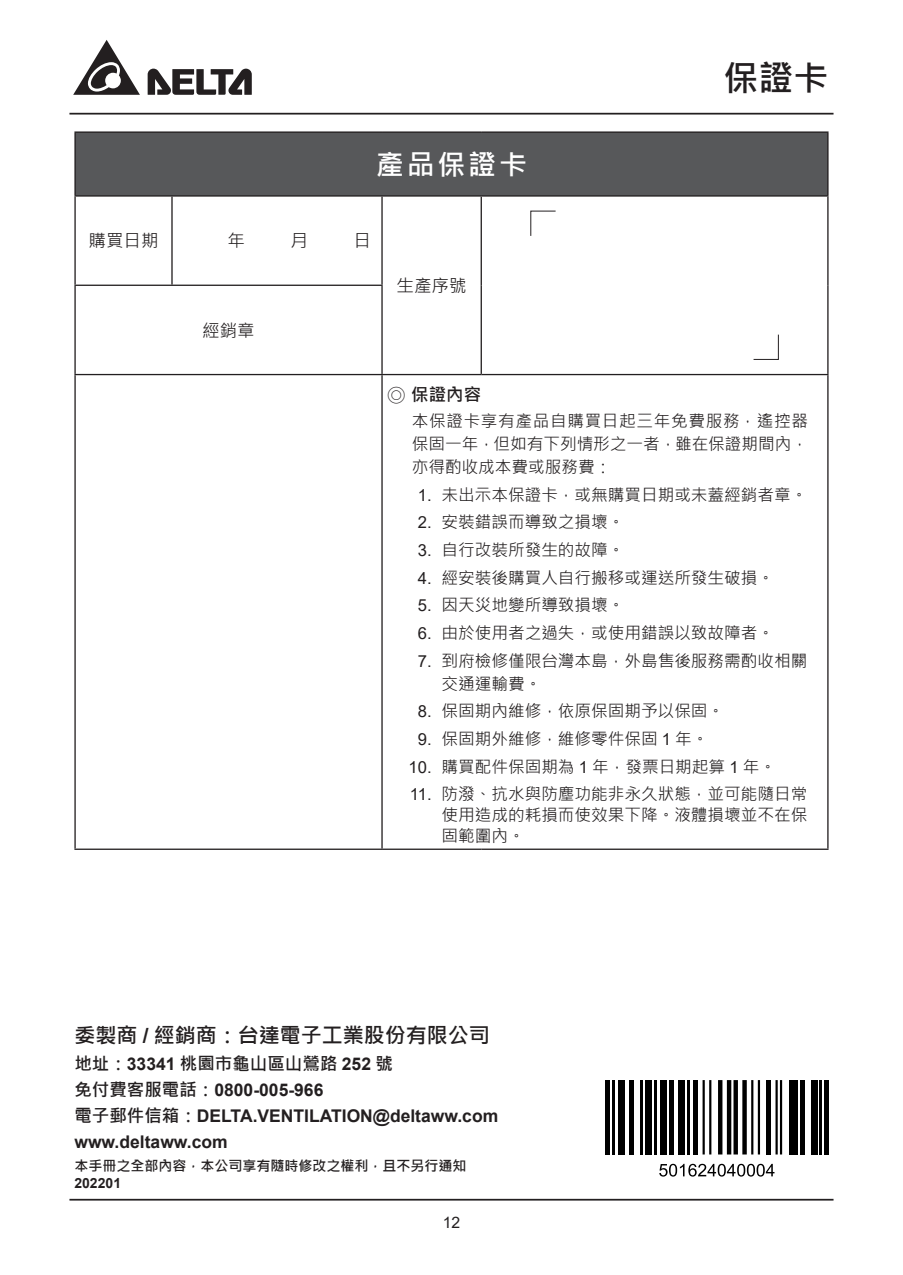
<style>
.page{position:relative;width:903px;height:1275px;background:#fff}
.page>*{position:absolute;margin:0;border:0;box-sizing:border-box;transform-origin:0 0}
._24P-B-標題{font:700 35px "Microsoft Jheng Hei";color:#231f20}
.t1{font:700 28px "Microsoft Jheng Hei";letter-spacing:.1em;color:#fff}
.t2{font:700 21px "Microsoft Jheng Hei";color:#231f20}
.t3{font:700 17.5px "Arial";color:#231f20}
.t4{font:700 17.5px "Microsoft Jheng Hei";color:#231f20}
.t5{font:17.5px "Microsoft Jheng Hei";color:#231f20}
.t6{font:16.62px/22.8px "Microsoft Jheng Hei";color:#231f20;text-align:justify}
.t7{font:15.75px "Arial";color:#231f20}
.t8{font:700 14px "Microsoft Jheng Hei";color:#231f20}
.t9{font:700 14px "Arial";color:#231f20}
.s1{font-family:"P Ming Li U";font-weight:400;font-size:19.25px}
.s2{font-family:"Arial"}
.s3{font-family:"Microsoft Jheng Hei"}
</style>
<div class="page">
<div style="left:75px;top:132px;width:753px;height:64px;background:#57585a"></div>
<hr style="left:827px;top:133px;width:1px;height:62px;background:#231f20">
<hr style="left:381px;top:286px;width:2px;height:88px;background:#231f20">
<hr style="left:827px;top:375px;width:1px;height:474px;background:#231f20">
<hr style="left:74px;top:131px;width:98px;height:2px;background:#231f20">
<hr style="left:74px;top:133px;width:2px;height:62px;background:#231f20">
<hr style="left:172px;top:131px;width:210px;height:2px;background:#231f20">
<hr style="left:382px;top:131px;width:99px;height:2px;background:#231f20">
<hr style="left:481px;top:131px;width:347px;height:2px;background:#231f20">
<hr style="left:74px;top:195px;width:98px;height:2px;background:#231f20">
<hr style="left:74px;top:197px;width:2px;height:88px;background:#231f20">
<hr style="left:172px;top:195px;width:210px;height:2px;background:#231f20">
<hr style="left:171px;top:197px;width:2px;height:88px;background:#231f20">
<hr style="left:382px;top:195px;width:99px;height:2px;background:#231f20">
<hr style="left:381px;top:197px;width:2px;height:88px;background:#231f20">
<hr style="left:481px;top:195px;width:347px;height:2px;background:#231f20">
<hr style="left:481px;top:197px;width:1px;height:88px;background:#231f20">
<hr style="left:827px;top:197px;width:1px;height:88px;background:#231f20">
<hr style="left:74px;top:285px;width:98px;height:1px;background:#231f20">
<hr style="left:74px;top:286px;width:2px;height:88px;background:#231f20">
<hr style="left:172px;top:285px;width:211px;height:1px;background:#231f20">
<hr style="left:481px;top:285px;width:1px;height:89px;background:#231f20">
<hr style="left:827px;top:285px;width:1px;height:89px;background:#231f20">
<hr style="left:74px;top:374px;width:98px;height:1px;background:#231f20">
<hr style="left:74px;top:375px;width:2px;height:474px;background:#231f20">
<hr style="left:172px;top:374px;width:210px;height:1px;background:#231f20">
<hr style="left:382px;top:374px;width:99px;height:1px;background:#231f20">
<hr style="left:381px;top:375px;width:2px;height:474px;background:#231f20">
<hr style="left:481px;top:374px;width:347px;height:1px;background:#231f20">
<hr style="left:74px;top:849px;width:98px;height:1px;background:#231f20">
<hr style="left:172px;top:849px;width:210px;height:1px;background:#231f20">
<hr style="left:382px;top:849px;width:99px;height:1px;background:#231f20">
<hr style="left:481px;top:849px;width:347px;height:1px;background:#231f20">
<svg style="left:530px;top:211px;width:26px;height:25px"></svg>
<svg style="left:753px;top:334px;width:26px;height:26px"></svg>
<div style="left:605px;top:1080px;width:5px;height:74px;background:#000"></div>
<hr style="left:612px;top:1080px;width:2px;height:74px;background:#000">
<div style="left:618px;top:1080px;width:7px;height:74px;background:#000"></div>
<hr style="left:630px;top:1080px;width:4px;height:74px;background:#000">
<hr style="left:641px;top:1080px;width:2px;height:74px;background:#000">
<div style="left:645px;top:1080px;width:7px;height:74px;background:#000"></div>
<hr style="left:654px;top:1080px;width:2px;height:74px;background:#000">
<div style="left:660px;top:1080px;width:7px;height:74px;background:#000"></div>
<div style="left:669px;top:1080px;width:5px;height:74px;background:#000"></div>
<div style="left:678px;top:1080px;width:7px;height:74px;background:#000"></div>
<hr style="left:687px;top:1080px;width:2px;height:74px;background:#000">
<hr style="left:694px;top:1080px;width:4px;height:74px;background:#000">
<hr style="left:709px;top:1080px;width:2px;height:74px;background:#000">
<hr style="left:702px;top:1080px;width:3px;height:74px;background:#000">
<div style="left:742px;top:1080px;width:5px;height:74px;background:#000"></div>
<div style="left:733px;top:1080px;width:5px;height:74px;background:#000"></div>
<hr style="left:727px;top:1080px;width:4px;height:74px;background:#000">
<hr style="left:718px;top:1080px;width:4px;height:74px;background:#000">
<hr style="left:758px;top:1080px;width:2px;height:74px;background:#000">
<hr style="left:751px;top:1080px;width:2px;height:74px;background:#000">
<hr style="left:767px;top:1080px;width:4px;height:74px;background:#000">
<hr style="left:780px;top:1080px;width:2px;height:74px;background:#000">
<hr style="left:775px;top:1080px;width:3px;height:74px;background:#000">
<div style="left:789px;top:1080px;width:8px;height:74px;background:#000"></div>
<hr style="left:800px;top:1080px;width:4px;height:74px;background:#000">
<div style="left:811px;top:1080px;width:6px;height:74px;background:#000"></div>
<hr style="left:820px;top:1080px;width:2px;height:74px;background:#000">
<hr style="left:824px;top:1080px;width:4px;height:74px;background:#000">
<svg style="left:659px;top:1164px;width:115px;height:12px"></svg>
<hr style="left:69px;top:113px;width:764px;height:2px;background:#231f20">
<hr style="left:69px;top:1199px;width:764px;height:1px;background:#231f20">
<svg style="left:148px;top:69px;width:104px;height:26px"></svg>
<svg style="left:73px;top:40px;width:67px;height:55px"></svg>
<p class="t5" style="left:89px;top:230px;width:71px">購買日期</p>
<p class="t5" style="left:202px;top:319px;width:54px">經銷章</p>
<p class="t1" style="left:376px;top:147px;width:153px">產品保證卡</p>
<p class="t5" style="left:397px;top:275px;width:71px">生產序號</p>
<p class="_24P-B-標題" style="left:723px;top:56px;width:106px">保證卡</p>
<p class="t4" style="left:387px;top:384px;width:96px"><span class="s1">◎</span> 保證內容</p>
<p class="t6" style="left:412px;top:410px;width:398px">本保證卡享有產品自購買日起三年免費服務，遙控器保固一年，但如有下列情形之一者，雖在保證期間內，亦得酌收成本費或服務費：</p>
<p class="t6" style="left:418px;top:483px;width:391px"><span class="s2">1.</span> 未出示本保證卡，或無購買日期或未蓋經銷者章。</p>
<p class="t6" style="left:418px;top:511px;width:208px"><span class="s2">2.</span> 安裝錯誤而導致之損壞。</p>
<p class="t6" style="left:418px;top:538px;width:208px"><span class="s2">3.</span> 自行改裝所發生的故障。</p>
<p class="t6" style="left:418px;top:566px;width:358px"><span class="s2">4.</span> 經安裝後購買人自行搬移或運送所發生破損。</p>
<p class="t6" style="left:418px;top:594px;width:208px"><span class="s2">5.</span> 因天災地變所導致損壞。</p>
<p class="t6" style="left:418px;top:622px;width:358px"><span class="s2">6.</span> 由於使用者之過失，或使用錯誤以致故障者。</p>
<p class="t6" style="left:441px;top:649px;width:367px;text-indent:-24px"><span class="s2">7.</span> 到府檢修僅限台灣本島，外島售後服務需酌收相關交通運輸費。</p>
<p class="t6" style="left:418px;top:700px;width:308px"><span class="s2">8.</span> 保固期內維修，依原保固期予以保固。</p>
<p class="t6" style="left:418px;top:727px;width:292px"><span class="s2">9.</span> 保固期外維修，維修零件保固 <span class="s2">1</span> 年。</p>
<p class="t6" style="left:408px;top:755px;width:369px"><span class="s2">10.</span> 購買配件保固期為 <span class="s2">1</span> 年，發票日期起算 <span class="s2">1</span> 年。</p>
<p class="t6" style="left:441px;top:784px;width:367px;line-height:21px;text-indent:-32px"><span class="s2">11.</span> 防潑、抗水與防塵功能非永久狀態，並可能隨日常使用造成的耗損而使效果下降。液體損壞並不在保固範圍內。</p>
<p class="t2" style="left:74px;top:1022px;width:417px">委製商 <span class="s2">/</span> 經銷商：台達電子工業股份有限公司</p>
<p class="t4" style="left:74px;top:1052px;width:320px">地址：<span class="s2">33341</span> 桃園市龜山區山鶯路 <span class="s2">252</span> 號</p>
<p class="t3" style="left:74px;top:1077px;width:250px"><span class="s3">免付費客服電話：</span>0800-005-966</p>
<p class="t3" style="left:74px;top:1103px;width:425px"><span class="s3">電子郵件信箱：</span>DELTA.VENTILATION@deltaww.com</p>
<p class="t3" style="left:74px;top:1129px;width:155px">www.deltaww.com</p>
<p class="t8" style="left:74px;top:1157px;width:394px">本手冊之全部內容，本公司享有隨時修改之權利，且不另行通知</p>
<p class="t9" style="left:74px;top:1173px;width:48px">202201</p>
<p class="t7" style="left:443px;top:1212px;width:19px">12</p>
</div>
